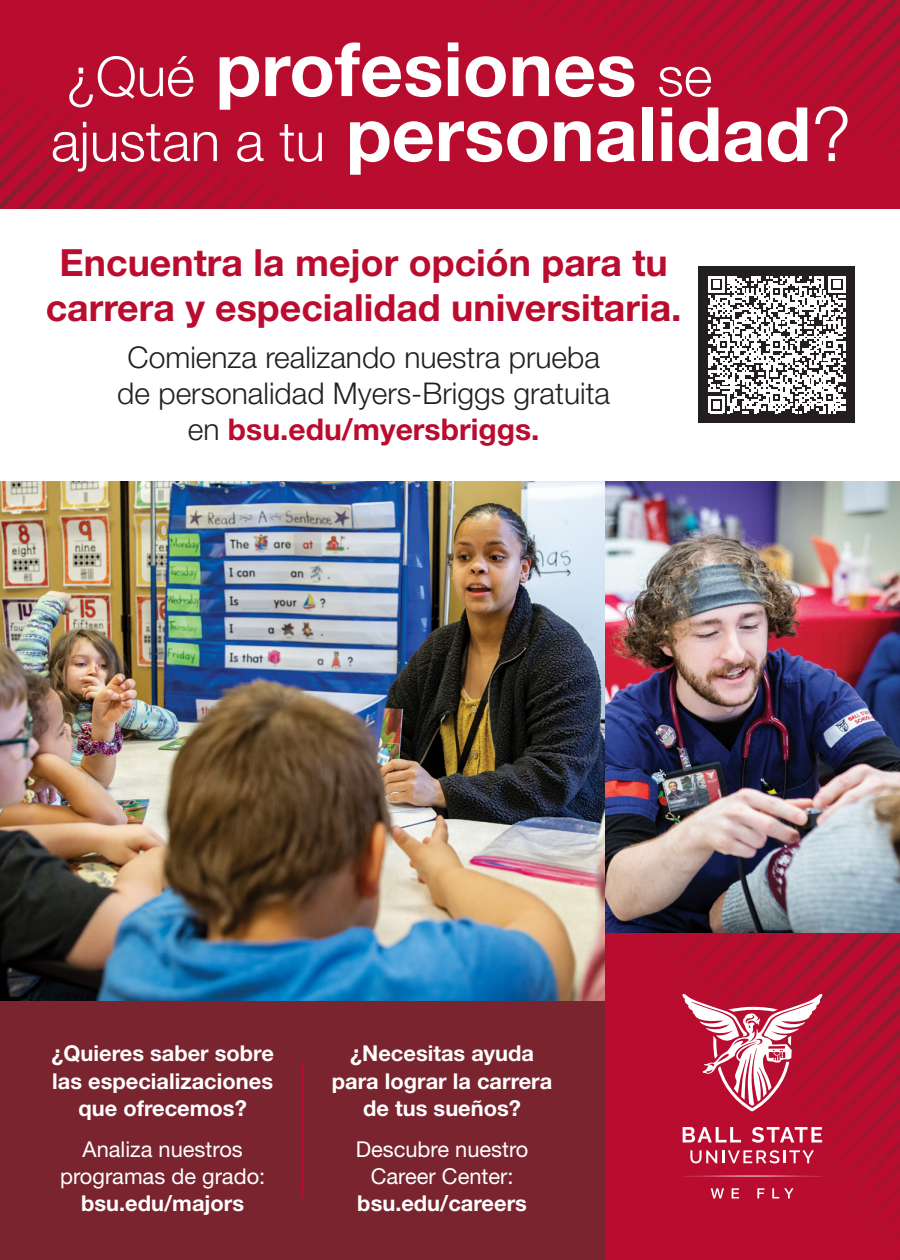
<style>
.page{position:relative;width:900px;height:1260px;background:#fff}
.page>*{position:absolute;margin:0;border:0;box-sizing:border-box;transform-origin:0 0}
.t1{font:700 75px/65px "Helvetica Neue LT Std";color:#fff}
.t2{font:700 37.5px/45px "Helvetica Neue LT Std";color:#ba0c2f;text-align:center}
.t3{font:300 30px/36px "Helvetica Neue LT Std";color:#231f20;text-align:center}
.t4{font:700 21.75px/27.2px "Helvetica Neue LT Std";color:#fff;text-align:center}
.t5{font:21.75px/27.2px "Helvetica Neue LT Std";color:#fff;text-align:center}
.s1{font-weight:300;font-size:55px}
.s2{font-weight:300}
.s3{font-weight:700;color:#ba0c2f}
</style>
<div class="page">
<svg style="left:0;top:0;width:17px;height:209px;background:#b30e2f"></svg>
<svg style="left:17px;top:0;width:22px;height:209px;background:#b30d2f"></svg>
<svg style="left:39px;top:0;width:22px;height:209px;background:#b40d2f"></svg>
<svg style="left:61px;top:0;width:22px;height:209px;background:#b40d2f"></svg>
<svg style="left:83px;top:0;width:22px;height:209px;background:#b50d2f"></svg>
<svg style="left:105px;top:0;width:22px;height:209px;background:#b50d2f"></svg>
<svg style="left:127px;top:0;width:22px;height:209px;background:#b60d2f"></svg>
<svg style="left:149px;top:0;width:22px;height:209px;background:#b60c2f"></svg>
<svg style="left:171px;top:0;width:21px;height:209px;background:#b70c2f"></svg>
<svg style="left:192px;top:0;width:22px;height:209px;background:#b70c2f"></svg>
<div style="left:214px;top:0;width:22px;height:209px;background:#ba0c2f"></div>
<div style="left:236px;top:0;width:23px;height:209px;background:#ba0c2f"></div>
<div style="left:259px;top:0;width:22px;height:209px;background:#ba0c2f"></div>
<div style="left:281px;top:0;width:22px;height:209px;background:#ba0c2f"></div>
<div style="left:303px;top:0;width:23px;height:209px;background:#ba0c2f"></div>
<div style="left:326px;top:0;width:22px;height:209px;background:#ba0c2f"></div>
<div style="left:348px;top:0;width:22px;height:209px;background:#ba0c2f"></div>
<div style="left:370px;top:0;width:23px;height:209px;background:#ba0c2f"></div>
<div style="left:393px;top:0;width:22px;height:209px;background:#ba0c2f"></div>
<svg style="left:415px;top:0;width:22px;height:47px"></svg>
<svg style="left:437px;top:0;width:23px;height:47px"></svg>
<svg style="left:460px;top:0;width:22px;height:47px"></svg>
<svg style="left:482px;top:0;width:22px;height:47px"></svg>
<svg style="left:504px;top:0;width:23px;height:47px"></svg>
<svg style="left:527px;top:0;width:22px;height:47px"></svg>
<svg style="left:549px;top:0;width:23px;height:47px"></svg>
<svg style="left:572px;top:0;width:22px;height:47px"></svg>
<svg style="left:594px;top:0;width:22px;height:47px"></svg>
<svg style="left:616px;top:0;width:22px;height:47px"></svg>
<svg style="left:638px;top:0;width:23px;height:47px"></svg>
<svg style="left:661px;top:0;width:22px;height:47px"></svg>
<svg style="left:683px;top:0;width:217px;height:47px;background:#ae0f2f"></svg>
<svg style="left:404px;top:47px;width:496px;height:162px;background:#b60d2f"></svg>
<div style="left:415px;top:58px;width:485px;height:151px;background:#ba0c2f"></div>
<img style="left:605px;top:481px;width:295px;height:451px">
<div style="left:0;top:971px;width:605px;height:289px;background:#79242f"></div>
<img style="left:0;top:481px;width:605px;height:520px">
<svg style="left:605px;top:932px;width:295px;height:328px;background:#ba1d3c"></svg>
<div style="left:698px;top:266px;width:157px;height:157px;background:#231f20"></div>
<svg style="left:708px;top:276px;width:137px;height:137px"></svg>
<hr style="left:301px;top:1064px;width:3px;height:133px;background:#ba0c2f">
<p class="t1" style="left:51px;top:35px;width:802px"><span class="s1">¿Qué</span> profesiones <span class="s1">se ajustan a tu</span> personalidad<span class="s2">?</span></p>
<p class="t2" style="left:46px;top:239px;width:637px">Encuentra la mejor opción para tu carrera y especialidad universitaria.</p>
<p class="t3" style="left:117px;top:339px;width:494px">Comienza realizando nuestra prueba de personalidad Myers-Briggs gratuita en <span class="s3">bsu.edu/myersbriggs.</span></p>
<p class="t4" style="left:51px;top:1039px;width:224px">¿Quieres saber sobre las especializaciones que ofrecemos?</p>
<p class="t5" style="left:60px;top:1135px;width:207px">Analiza nuestros programas de grado:</p>
<p class="t4" style="left:81px;top:1190px;width:165px">bsu.edu/majors</p>
<p class="t4" style="left:332px;top:1039px;width:222px">¿Necesitas ayuda para lograr la carrera de tus sueños?</p>
<p class="t5" style="left:356px;top:1135px;width:174px">Descubre nuestro<br>Career Center:</p>
<p class="t4" style="left:357px;top:1190px;width:171px">bsu.edu/careers</p>
</div>
